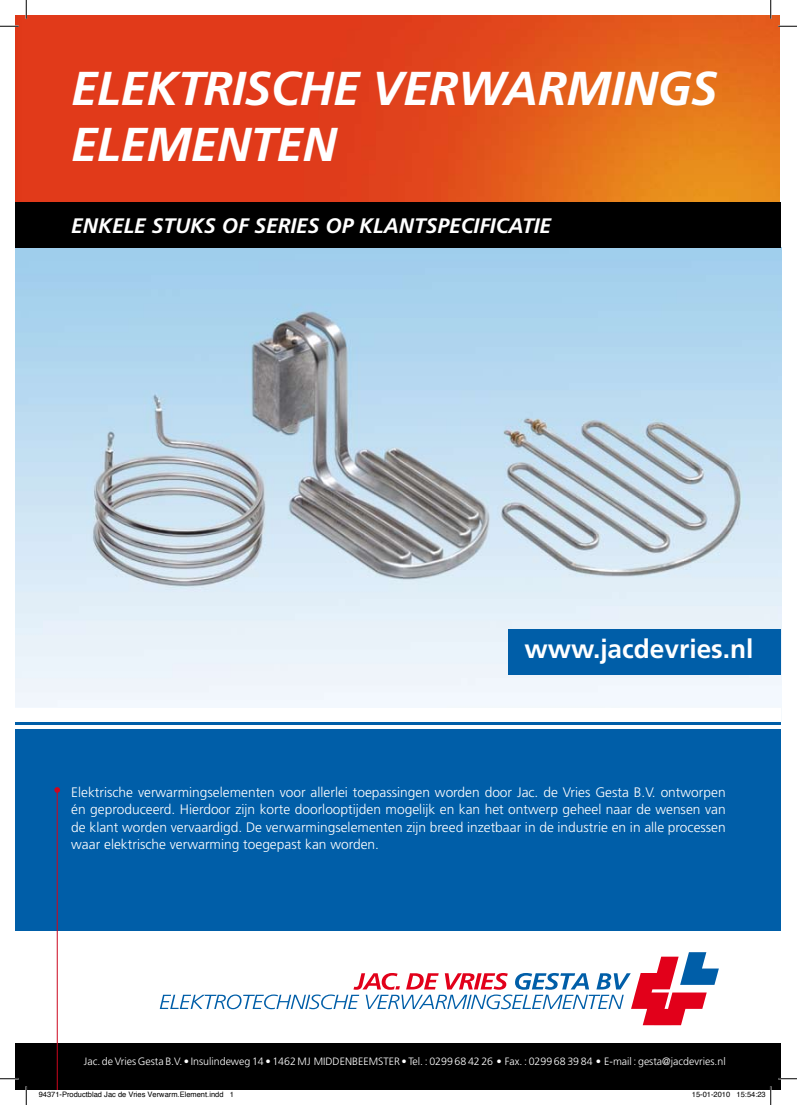
<style>
.page{position:relative;width:797px;height:1105px;background:#fff}
.page>*{position:absolute;margin:0;border:0;box-sizing:border-box;transform-origin:0 0}
.t1{font:italic 700 47.5px/56.2px "Frutiger";letter-spacing:-.01em;color:#fff}
.t2{font:700 26.25px "Frutiger";color:#fff}
.t3{font:italic 700 21px "Frutiger";color:#fff}
.t4{font:300 13.75px/17.5px "Frutiger LT Std";color:#fff;text-align:justify}
.t5{font:300 10.62px "Frutiger LT Std";color:#fff}
.t6{font:7.5px "Helvetica";color:#000}
</style>
<div class="page">
<img style="left:16px;top:247px;width:765px;height:461px">
<div style="left:16px;top:1043px;width:765px;height:46px;background:#000"></div>
<img style="left:16px;top:16px;width:763px;height:186px">
<div style="left:16px;top:202px;width:765px;height:45px;background:#000"></div>
<svg style="left:160px;top:952px;width:558px;height:73px"></svg>
<div style="left:16px;top:719px;width:765px;height:211px;background:#005ea8"></div>
<hr style="left:57px;top:791px;width:1px;height:298px;background:#cd071e">
<svg style="left:54px;top:787px;width:6px;height:6px"></svg>
<div style="left:508px;top:629px;width:273px;height:46px;background:#005ea8"></div>
<div style="left:16px;top:708px;width:765px;height:14px;background:#fff"></div>
<hr style="left:16px;top:725px;width:765px;height:4px;background:#fff">
<svg style="left:0;top:25px;width:19px;height:2px"></svg>
<svg style="left:778px;top:25px;width:19px;height:2px"></svg>
<svg style="left:0;top:1078px;width:19px;height:1px"></svg>
<svg style="left:778px;top:1078px;width:19px;height:1px"></svg>
<svg style="left:25px;top:0;width:2px;height:19px"></svg>
<svg style="left:25px;top:1086px;width:2px;height:19px"></svg>
<svg style="left:770px;top:0;width:1px;height:19px"></svg>
<svg style="left:736px;top:1086px;width:35px;height:19px"></svg>
<h1 class="t1" style="left:71px;top:61px;width:647px">ELEKTRISCHE VERWARMINGS<br>ELEMENTEN</h1>
<h3 class="t3" style="left:71px;top:213px;width:481px">ENKELE STUKS OF SERIES OP KLANTSPECIFICATIE</h3>
<h2 class="t2" style="left:524px;top:634px;width:231px">www.jacdevries.nl</h2>
<p class="t4" style="left:71px;top:783px;width:656px">Elektrische verwarmingselementen voor allerlei toepassingen worden door Jac. de Vries Gesta B.V. ontworpen én geproduceerd. Hierdoor zijn korte doorlooptijden mogelijk en kan het ontwerp geheel naar de wensen van de klant worden vervaardigd. De verwarmingselementen zijn breed inzetbaar in de industrie en in alle processen waar elektrische verwarming toegepast kan worden.</p>
<p class="t5" style="left:84px;top:1056px;width:643px">Jac. de Vries Gesta B.V. • Insulindeweg 14 • 1462 MJ MIDDENBEEMSTER • Tel. : 0299 68 42 26 • Fax. : 0299 68 39 84 • E-mail : gesta@jacdevries.nl</p>
<p class="t6" style="left:39px;top:1089px;width:197px">94371-Productblad Jac de Vries Verwarm.Element.indd 1</p>
<p class="t6" style="left:692px;top:1089px;width:75px">15-01-2010 15:54:23</p>
</div>
